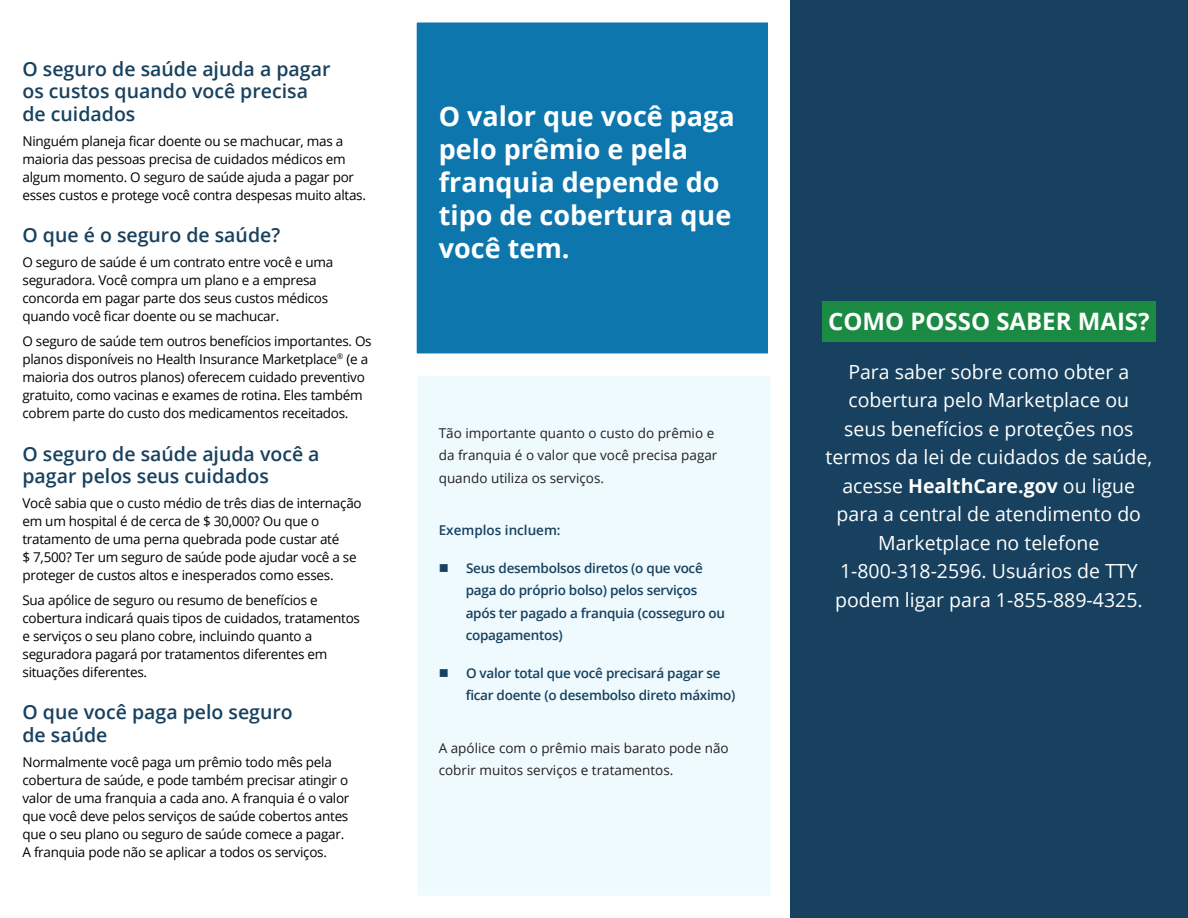
<style>
.page{position:relative;width:1188px;height:918px;background:#fff}
.page>*{position:absolute;margin:0;border:0;box-sizing:border-box;transform-origin:0 0}
.H2_WHITE{font:700 27px "Open Sans";color:#fff}
.t1{font:700 24px "Open Sans";color:#fff}
.CALL_OUT_-_text{font:19.5px/28.5px "Open Sans";color:#fff;text-align:center}
.t2{font:600 19.5px/22.5px "Open Sans";color:#17415f}
.text_no_indent{font:13.5px/18px "Open Sans";letter-spacing:-.02em;color:#000}
.text_bullet{font:600 13.5px "Open Sans";letter-spacing:-.02em;color:#17415f}
.text_black{font:13.5px "Open Sans";color:#231f20}
.text_blue{font:600 13.5px "Open Sans";color:#17415f}
.t3{font:13.5px "Wingdings";color:#17415f}
.s1{font-weight:700}
</style>
<div class="page">
<div style="left:406px;top:11px;width:376px;height:896px;background:#eefafe"></div>
<div style="left:395px;top:0;width:398px;height:918px;border:22px solid #fff"></div>
<div style="left:405px;top:11px;width:374px;height:354px;background:#0d76ad"></div>
<div style="left:394px;top:0;width:396px;height:376px;border:22px solid #fff"></div>
<div style="left:790px;top:0;width:398px;height:918px;background:#17415f"></div>
<div style="left:822px;top:302px;width:334px;height:40px;background:#1b8a43"></div>
<h1 class="t2" style="left:22px;top:57px;width:309px">O seguro de saúde ajuda a pagar os custos quando você precisa de cuidados</h1>
<p class="text_no_indent" style="left:22px;top:131px;width:345px">Ninguém planeja ficar doente ou se machucar, mas a maioria das pessoas precisa de cuidados médicos em algum momento. O seguro de saúde ajuda a pagar por esses custos e protege você contra despesas muito altas.</p>
<h2 class="t2" style="left:22px;top:224px;width:259px">O que é o seguro de saúde?</h2>
<p class="text_no_indent" style="left:22px;top:253px;width:312px">O seguro de saúde é um contrato entre você e uma seguradora. Você compra um plano e a empresa concorda em pagar parte dos seus custos médicos quando você ficar doente ou se machucar.</p>
<p class="text_no_indent" style="left:22px;top:332px;width:351px">O seguro de saúde tem outros benefícios importantes. Os planos disponíveis no Health Insurance Marketplace<sup>®</sup> (e a maioria dos outros planos) oferecem cuidado preventivo gratuito, como vacinas e exames de rotina. Eles também cobrem parte do custo dos medicamentos receitados.</p>
<h2 class="t2" style="left:22px;top:442px;width:299px">O seguro de saúde ajuda você a pagar pelos seus cuidados</h2>
<p class="text_no_indent" style="left:22px;top:494px;width:341px">Você sabia que o custo médio de três dias de internação em um hospital é de cerca de $ 30,000? Ou que o tratamento de uma perna quebrada pode custar até<br>$ 7,500? Ter um seguro de saúde pode ajudar você a se proteger de custos altos e inesperados como esses.</p>
<p class="text_no_indent" style="left:22px;top:590px;width:339px">Sua apólice de seguro ou resumo de benefícios e cobertura indicará quais tipos de cuidados, tratamentos e serviços o seu plano cobre, incluindo quanto a seguradora pagará por tratamentos diferentes em situações diferentes.</p>
<h2 class="t2" style="left:22px;top:701px;width:272px">O que você paga pelo seguro de saúde</h2>
<p class="text_no_indent" style="left:22px;top:752px;width:328px">Normalmente você paga um prêmio todo mês pela cobertura de saúde, e pode também precisar atingir o valor de uma franquia a cada ano. A franquia é o valor que você deve pelos serviços de saúde cobertos antes que o seu plano ou seguro de saúde comece a pagar.<br>A franquia pode não se aplicar a todos os serviços.</p>
<h2 class="H2_WHITE" style="left:439px;top:97px;width:298px">O valor que você paga</h2>
<h2 class="H2_WHITE" style="left:439px;top:130px;width:251px">pelo prêmio e pela</h2>
<h2 class="H2_WHITE" style="left:439px;top:163px;width:282px">franquia depende do</h2>
<h2 class="H2_WHITE" style="left:439px;top:196px;width:294px">tipo de cobertura que</h2>
<h2 class="H2_WHITE" style="left:439px;top:229px;width:132px">você tem.</h2>
<p class="text_black" style="left:439px;top:424px;width:277px">Tão importante quanto o custo do prêmio e</p>
<p class="text_black" style="left:439px;top:446px;width:280px">da franquia é o valor que você precisa pagar</p>
<p class="text_black" style="left:439px;top:469px;width:167px">quando utiliza os serviços.</p>
<p class="text_blue" style="left:439px;top:521px;width:123px">Exemplos incluem:</p>
<p class="t3" style="left:439px;top:561px;width:12px">■</p>
<p class="text_bullet" style="left:466px;top:559px;width:238px">Seus desembolsos diretos (o que você</p>
<p class="text_bullet" style="left:466px;top:581px;width:233px">paga do próprio bolso) pelos serviços</p>
<p class="text_bullet" style="left:466px;top:604px;width:261px">após ter pagado a franquia (cosseguro ou</p>
<p class="text_bullet" style="left:466px;top:626px;width:98px">copagamentos)</p>
<p class="t3" style="left:439px;top:666px;width:12px">■</p>
<p class="text_bullet" style="left:466px;top:664px;width:256px">O valor total que você precisará pagar se</p>
<p class="text_bullet" style="left:466px;top:686px;width:271px">ficar doente (o desembolso direto máximo)</p>
<p class="text_black" style="left:439px;top:739px;width:292px">A apólice com o prêmio mais barato pode não</p>
<p class="text_black" style="left:439px;top:761px;width:236px">cobrir muitos serviços e tratamentos.</p>
<h2 class="t1" style="left:828px;top:304px;width:323px">COMO POSSO SABER MAIS?</h2>
<p class="CALL_OUT_-_text" style="left:826px;top:357px;width:328px">Para saber sobre como obter a cobertura pelo Marketplace ou seus benefícios e proteções nos termos da lei de cuidados de saúde, acesse <span class="s1">HealthCare.gov</span> ou ligue para a central de atendimento do<br>Marketplace no telefone<br>1-800-318-2596. Usuários de TTY podem ligar para 1-855-889-4325.</p>
</div>
